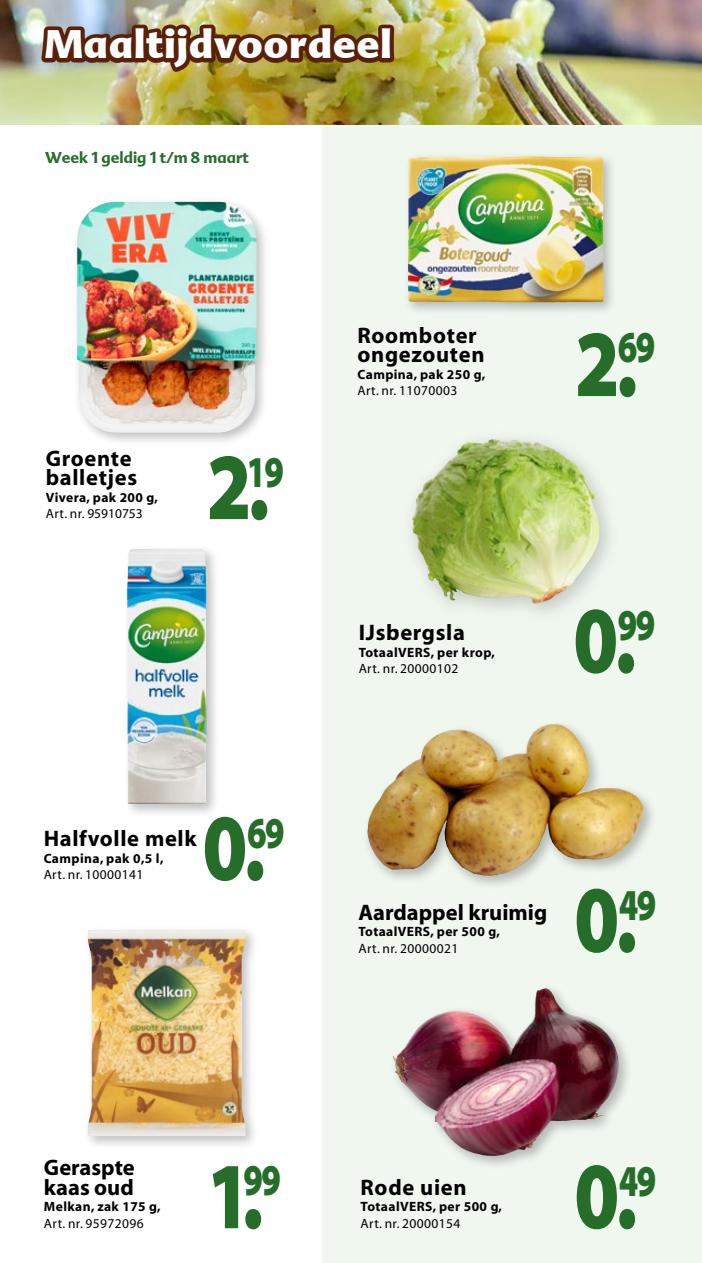
<style>
.page{position:relative;width:702px;height:1263px;background:#fff}
.page>*{position:absolute;margin:0;border:0;box-sizing:border-box;transform-origin:0 0}
.t1{font:95.4px "Myriad MM 830 700";color:#266d2a;scale:.77 1}
.t2{font:44.25px "Myriad MM 830 700";letter-spacing:-.05em;color:#266d2a;scale:.72 1}
.t3{font:900 37.95px "Advert";letter-spacing:.03em;color:#fff}
.t4{font:700 22.5px/19.5px "Myriad";letter-spacing:.03em;color:#000}
.t5{font:700 22.5px/19.5px "Myriad";color:#000}
.t6{font:700 15px "Advert";color:#266d2a}
.t7{font:700 13.5px "Myriad";letter-spacing:.03em;color:#000}
.t8{font:13.5px "Myriad";letter-spacing:.03em;color:#000}
.t9{font:13.5px "Myriad";color:#000}
.s1{font-size:95.4px}
</style>
<div class="page">
<div style="left:322px;top:125px;width:380px;height:1138px;background:#eff7ef"></div>
<img style="left:0;top:0;width:702px;height:125px">
<img style="left:36px;top:0;width:362px;height:91px">
<img style="left:80px;top:201px;width:185px;height:240px">
<img style="left:77px;top:202px;width:140px;height:208px">
<img style="left:409px;top:157px;width:203px;height:155px">
<img style="left:408px;top:156px;width:195px;height:146px">
<img style="left:411px;top:438px;width:199px;height:175px">
<img style="left:415px;top:439px;width:76px;height:72px">
<img style="left:367px;top:724px;width:286px;height:161px">
<img style="left:372px;top:724px;width:176px;height:88px">
<img style="left:392px;top:988px;width:236px;height:177px">
<img style="left:487px;top:988px;width:58px;height:60px">
<img style="left:87px;top:930px;width:167px;height:215px">
<img style="left:192px;top:930px;width:52px;height:1px">
<img style="left:126px;top:550px;width:90px;height:263px">
<img style="left:127px;top:549px;width:79px;height:255px">
<h3 class="t3" style="left:45px;top:20px;width:348px">Maaltijdvoordeel</h3>
<p class="t6" style="left:45px;top:148px;width:205px">Week 1 geldig 1 t/m 8 maart</p>
<h3 class="t4" style="left:46px;top:449px;width:93px">Groente balletjes</h3>
<p class="t7" style="left:46px;top:490px;width:114px">Vivera, pak 200 g,</p>
<p class="t9" style="left:46px;top:507px;width:98px">Art. nr. 95910753</p>
<h1 class="t1" style="left:206px;top:441px;width:83px">2 .</h1>
<h2 class="t2" style="left:246px;top:451px;width:54px">19</h2>
<h1 class="t1" style="left:202px;top:802px;width:83px">0 .</h1>
<h2 class="t2" style="left:247px;top:811px;width:54px">69</h2>
<h3 class="t4" style="left:44px;top:830px;width:154px">Halfvolle melk</h3>
<p class="t7" style="left:44px;top:851px;width:121px">Campina, pak 0,5 l,</p>
<p class="t8" style="left:44px;top:868px;width:101px">Art. nr. 10000141</p>
<h3 class="t4" style="left:357px;top:326px;width:128px">Roomboter ongezouten</h3>
<p class="t7" style="left:357px;top:367px;width:129px">Campina, pak 250 g,</p>
<p class="t8" style="left:357px;top:384px;width:101px">Art. nr. 11070003</p>
<h1 class="t1" style="left:574px;top:318px;width:83px">2 .</h1>
<h2 class="t2" style="left:617px;top:326px;width:54px">69</h2>
<h3 class="t4" style="left:358px;top:624px;width:108px">IJsbergsla</h3>
<p class="t7" style="left:358px;top:645px;width:138px">TotaalVERS, per krop,</p>
<p class="t8" style="left:358px;top:662px;width:101px">Art. nr. 20000102</p>
<h1 class="t1" style="left:573px;top:594px;width:83px">0 .</h1>
<h2 class="t2" style="left:618px;top:604px;width:54px">99</h2>
<h3 class="t5" style="left:358px;top:903px;width:190px">Aardappel kruimig</h3>
<p class="t7" style="left:358px;top:925px;width:143px">TotaalVERS, per 500 g,</p>
<p class="t8" style="left:358px;top:941px;width:101px">Art. nr. 20000021</p>
<h1 class="t1" style="left:574px;top:874px;width:83px">0 .</h1>
<h2 class="t2" style="left:619px;top:883px;width:54px">49</h2>
<h3 class="t5" style="left:44px;top:1158px;width:92px">Geraspte kaas oud</h3>
<p class="t7" style="left:44px;top:1199px;width:118px">Melkan, zak 175 g,</p>
<p class="t8" style="left:44px;top:1216px;width:101px">Art. nr. 95972096</p>
<h2 class="t2" style="left:206px;top:1158px;width:105px">9 9<span class="s1">1 .</span></h2>
<h3 class="t4" style="left:360px;top:1178px;width:107px">Rode uien</h3>
<p class="t7" style="left:360px;top:1199px;width:143px">TotaalVERS, per 500 g,</p>
<p class="t8" style="left:360px;top:1216px;width:101px">Art. nr. 20000154</p>
<h1 class="t1" style="left:574px;top:1150px;width:83px">0 .</h1>
<h2 class="t2" style="left:619px;top:1160px;width:54px">49</h2>
</div>
